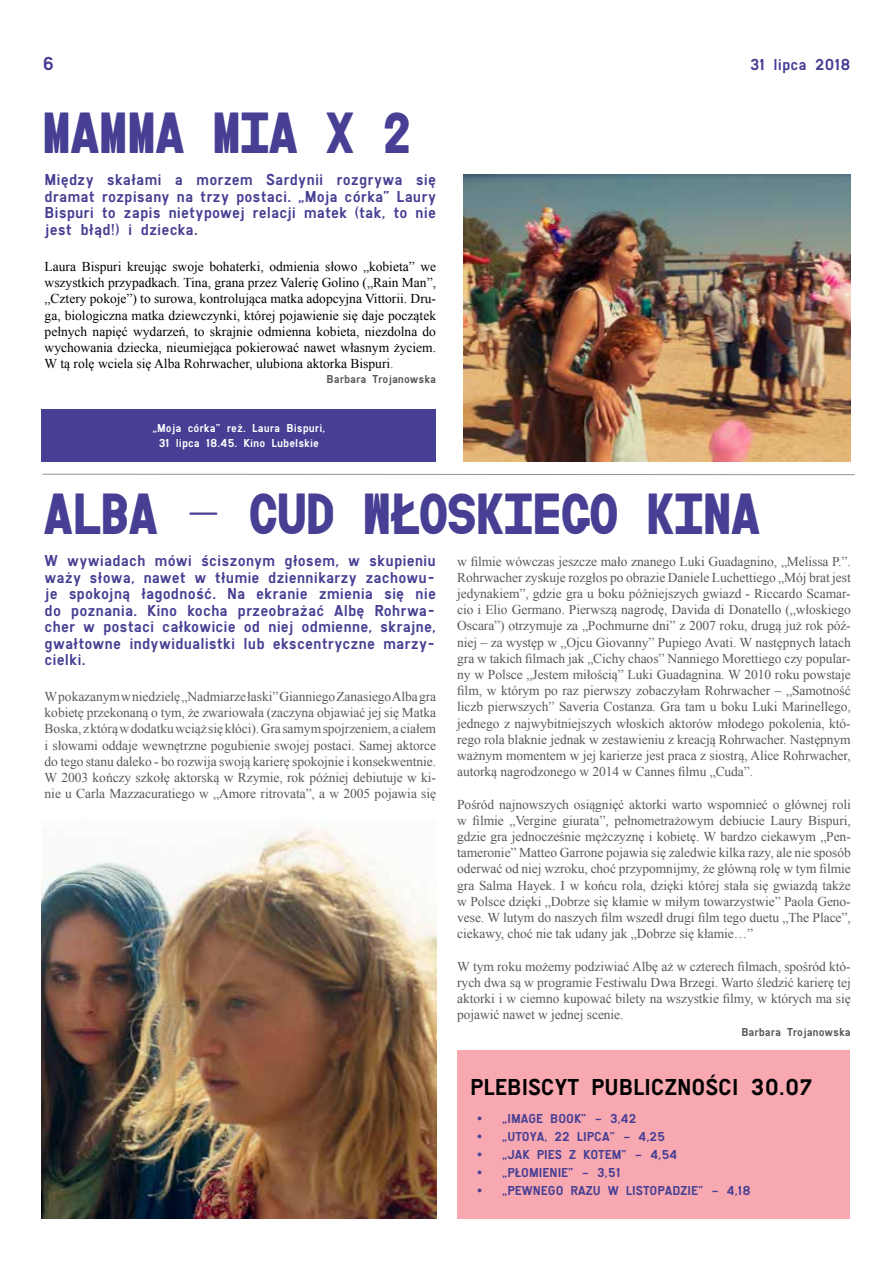
<style>
.page{position:relative;width:893px;height:1263px;background:#fff}
.page>*{position:absolute;margin:0;border:0;box-sizing:border-box;transform-origin:0 0}
.t1{font:40.5px "Cindie Mono A";color:#473f93}
.t2{font:24px "SNV D Regular";color:#000}
.t3{font:19.5px "SNV D Regular";color:#473f93}
.t4{font:16.5px/16.5px "SNV D Regular";color:#473f93;text-align:justify}
.t5{font:13.5px/16.2px "Times New Roman";letter-spacing:-.005em;color:#58595b;text-align:justify}
.t6{font:13.5px/16.2px "Times New Roman";color:#000;text-align:justify}
.t7{font:13.5px "SNV D Regular";color:#473f93}
.t8{font:12px/14.4px "SNV D Regular";color:#fff;text-align:center}
.t9{font:12px "SNV D Regular";letter-spacing:-.005em;color:#58595b}
.s1{color:#58595b}
</style>
<div class="page">
<img style="left:464px;top:174px;width:387px;height:287px">
<div style="left:457px;top:1050px;width:393px;height:169px;background:#f7a8b1"></div>
<div style="left:42px;top:409px;width:394px;height:52px;background:#473f93"></div>
<svg style="left:42px;top:473px;width:813px;height:2px"></svg>
<img style="left:42px;top:827px;width:394px;height:391px">
<h3 class="t3" style="left:43px;top:53px;width:13px">6</h3>
<p class="t4" style="left:750px;top:56px;width:102px">31 lipca 2018</p>
<h1 class="t1" style="left:43px;top:101px;width:370px">MAMMA MIA X 2</h1>
<p class="t4" style="left:45px;top:172px;width:393px">Między skałami a morzem Sardynii rozgrywa się dramat rozpisany na trzy postaci. „Moja córka” Laury Bispuri to zapis nietypowej relacji matek (tak, to nie jest błąd!) i dziecka.</p>
<p class="t6" style="left:45px;top:258px;width:393px">Laura Bispuri kreując swoje bohaterki, odmienia słowo „kobieta” we wszystkich przypadkach. Tina, grana przez Valerię Golino („Rain Man”, „Cztery pokoje”) to surowa, kontrolująca matka adopcyjna Vittorii. Dru&shy;ga, biologiczna matka dziewczynki, której pojawienie się daje początek pełnych napięć wydarzeń, to skrajnie odmienna kobieta, niezdolna do wychowania dziecka, nieumiejąca pokierować nawet własnym życiem.<br>W tą rolę wciela się Alba Rohrwacher, ulubiona aktorka Bispuri<span class="s1">.</span></p>
<p class="t9" style="left:327px;top:372px;width:111px">Barbara Trojanowska</p>
<p class="t8" style="left:152px;top:421px;width:174px">„Moja córka” reż. Laura Bispuri,<br>31 lipca 18.45. Kino Lubelskie</p>
<h1 class="t1" style="left:44px;top:482px;width:717px">ALBA – CUD WŁOSKIEGO KINA</h1>
<p class="t4" style="left:45px;top:552px;width:393px">W wywiadach mówi ściszonym głosem, w skupieniu waży słowa, nawet w tłumie dziennikarzy zachowu&shy;je spokojną łagodność. Na ekranie zmienia się nie do poznania. Kino kocha przeobrażać Albę Rohrwa&shy;cher w postaci całkowicie od niej odmienne, skrajne, gwałtowne indywidualistki lub ekscentryczne marzy&shy;cielki.</p>
<p class="t5" style="left:45px;top:688px;width:393px">W pokazanym w niedzielę „Nadmiarze łaski” Gianniego Zanasiego Alba gra kobietę przekonaną o tym, że zwariowała (zaczyna objawiać jej się Matka Boska, z którą w dodatku wciąż się kłóci). Gra samym spojrzeniem, a ciałem i słowami oddaje wewnętrzne pogubienie swojej postaci. Samej aktorce do tego stanu daleko - bo rozwija swoją karierę spokojnie i konsekwentnie.<br>W 2003 kończy szkołę aktorską w Rzymie, rok później debiutuje w ki&shy;nie u Carla Mazzacuratiego w „Amore ritrovata”, a w 2005 pojawia się</p>
<p class="t5" style="left:457px;top:553px;width:395px">w filmie wówczas jeszcze mało znanego Luki Guadagnino, „Melissa P.”.<br>Rohrwacher zyskuje rozgłos po obrazie Daniele Luchettiego „Mój brat jest jedynakiem”, gdzie gra u boku późniejszych gwiazd - Riccardo Scamar&shy;cio i Elio Germano. Pierwszą nagrodę, Davida di Donatello („włoskiego Oscara”) otrzymuje za „Pochmurne dni” z 2007 roku, drugą już rok póź&shy;niej – za występ w „Ojcu Giovanny” Pupiego Avati. W następnych latach gra w takich filmach jak „Cichy chaos” Nanniego Morettiego czy popular&shy;ny w Polsce „Jestem miłością” Luki Guadagnina. W 2010 roku powstaje film, w którym po raz pierwszy zobaczyłam Rohrwacher – „Samotność liczb pierwszych” Saveria Costanza. Gra tam u boku Luki Marinellego, jednego z najwybitniejszych włoskich aktorów młodego pokolenia, któ&shy;rego rola blaknie jednak w zestawieniu z kreacją Rohrwacher. Następnym ważnym momentem w jej karierze jest praca z siostrą, Alice Rohrwacher, autorką nagrodzonego w 2014 w Cannes filmu „Cuda”.</p>
<p class="t5" style="left:457px;top:796px;width:395px">Pośród najnowszych osiągnięć aktorki warto wspomnieć o głównej roli w filmie „Vergine giurata”, pełnometrażowym debiucie Laury Bispuri, gdzie gra jednocześnie mężczyznę i kobietę. W bardzo ciekawym „Pen&shy;tameronie” Matteo Garrone pojawia się zaledwie kilka razy, ale nie sposób oderwać od niej wzroku, choć przypomnijmy, że główną rolę w tym filmie gra Salma Hayek. I w końcu rola, dzięki której stała się gwiazdą także w Polsce dzięki „Dobrze się kłamie w miłym towarzystwie” Paola Geno&shy;vese. W lutym do naszych film wszedł drugi film tego duetu „The Place”, ciekawy, choć nie tak udany jak „Dobrze się kłamie…”</p>
<p class="t5" style="left:457px;top:958px;width:395px">W tym roku możemy podziwiać Albę aż w czterech filmach, spośród któ&shy;rych dwa są w programie Festiwalu Dwa Brzegi. Warto śledzić karierę tej aktorki i w ciemno kupować bilety na wszystkie filmy, w których ma się pojawić nawet w jednej scenie.</p>
<p class="t9" style="left:741px;top:1024px;width:111px">Barbara Trojanowska</p>
<h2 class="t2" style="left:470px;top:1073px;width:343px">PLEBISCYT PUBLICZNOŚCI 30.07</h2>
<p class="t7" style="left:475px;top:1111px;width:163px">• „IMAGE BOOK” – 3,42</p>
<p class="t7" style="left:475px;top:1129px;width:192px">• „UTOYA, 22 LIPCA” – 4,25</p>
<p class="t7" style="left:475px;top:1147px;width:204px">• „JAK PIES Z KOTEM” – 4,54</p>
<p class="t7" style="left:475px;top:1165px;width:147px">• „PŁOMIENIE” – 3,51</p>
<p class="t7" style="left:475px;top:1183px;width:277px">• „PEWNEGO RAZU W LISTOPADZIE” – 4,18</p>
</div>
